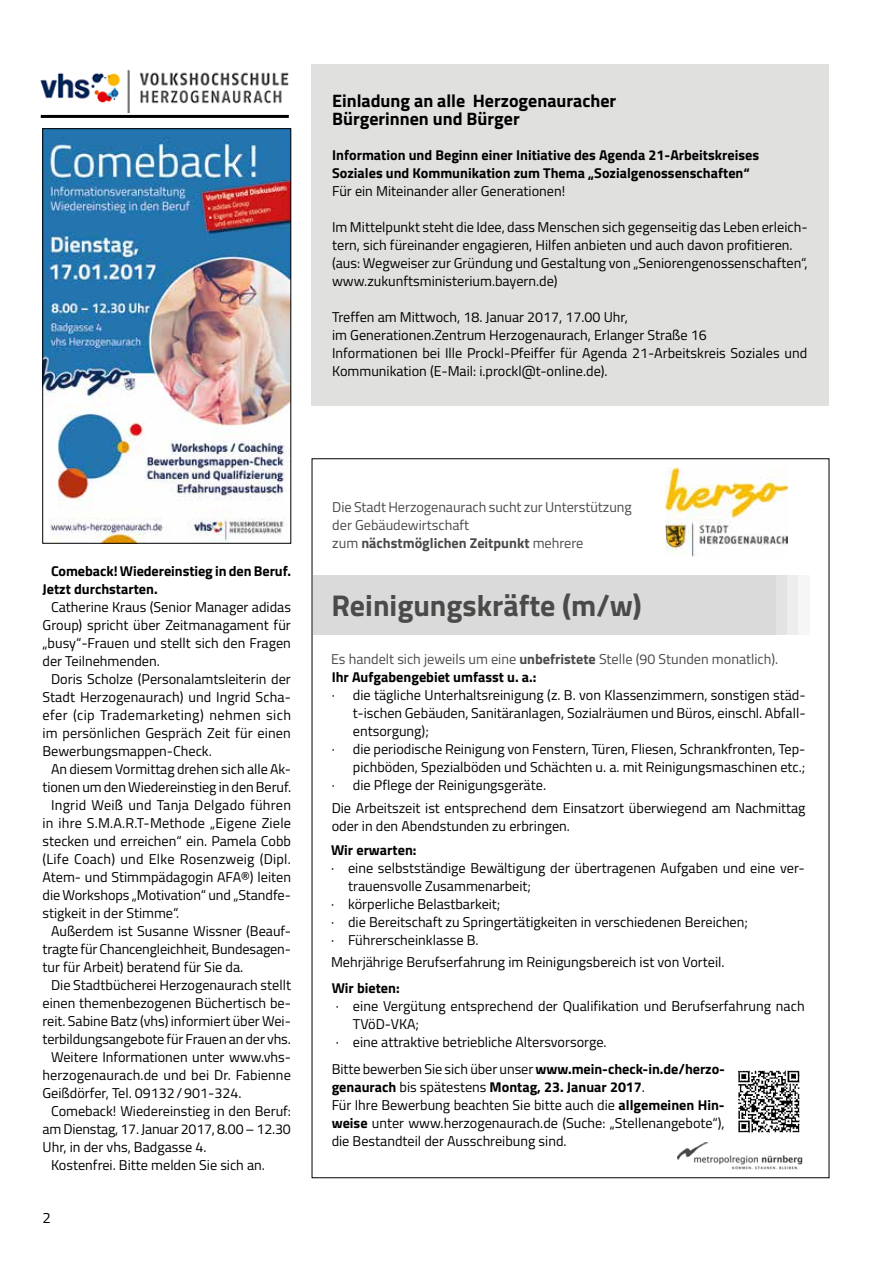
<style>
.page{position:relative;width:893px;height:1263px;background:#fff}
.page>*{position:absolute;margin:0;border:0;box-sizing:border-box;transform-origin:0 0}
.t1{font:700 30px "Titillium";color:#4a4a49}
.t2{font:700 18px/18px "Titillium";color:#000}
.t3{font:15px "Titillium";color:#000}
.t4{font:14.25px/18px "Titillium";color:#000}
.t5{font:700 14.25px/18px "Titillium";color:#000}
.t6{font:14.25px/18px "Titillium";color:#4a4a49}
.t7{font:14.25px "Titillium";letter-spacing:.03em;color:#000}
.s1{font-weight:700}
</style>
<div class="page">
<img style="left:45px;top:130px;width:244px;height:411px">
<hr style="left:41px;top:115px;width:248px;height:3px;background:#000">
<img style="left:41px;top:69px;width:248px;height:44px">
<div style="left:326px;top:575px;width:483px;height:60px;background:#f6f6f6"></div>
<div style="left:326px;top:575px;width:472px;height:60px;background:#ededed"></div>
<div style="left:326px;top:575px;width:461px;height:60px;background:#e3e3e3"></div>
<div style="left:313px;top:575px;width:463px;height:60px;background:#dadada"></div>
<img style="left:666px;top:468px;width:122px;height:89px">
<img style="left:738px;top:1070px;width:62px;height:63px">
<img style="left:677px;top:1142px;width:126px;height:27px">
<div style="left:312px;top:64px;width:517px;height:341px;background:#e0e0df"></div>
<p class="t2" style="left:332px;top:91px;width:286px">Einladung an alle Herzogenauracher<br>Bürgerinnen und Bürger</p>
<p class="t5" style="left:332px;top:146px;width:428px">Information und Beginn einer Initiative des Agenda 21-Arbeitskreises<br>Soziales und Kommunikation zum Thema „Sozialgenossenschaften“</p>
<p class="t4" style="left:332px;top:182px;width:235px">Für ein Miteinander aller Generationen!</p>
<p class="t4" style="left:332px;top:218px;width:477px">Im Mittelpunkt steht die Idee, dass Menschen sich gegenseitig das Leben erleich&shy;tern, sich füreinander engagieren, Hilfen anbieten und auch davon profitieren. (aus: Wegweiser zur Gründung und Gestaltung von „Seniorengenossenschaften“, www.zukunftsministerium.bayern.de)</p>
<p class="t4" style="left:332px;top:308px;width:477px">Treffen am Mittwoch, 18. Januar 2017, 17.00 Uhr,<br>im Generationen.Zentrum Herzogenaurach, Erlanger Straße 16<br>Informationen bei Ille Prockl-Pfeiffer für Agenda 21-Arbeitskreis Soziales und Kommunikation (E-Mail: i.prockl@t-online.de).</p>
<p class="t5" style="left:43px;top:561px;width:250px;text-indent:9px">Comeback! Wiedereinstieg in den Beruf.<br>Jetzt durchstarten.</p>
<p class="t4" style="left:51px;top:597px;width:241px">Catherine Kraus (Senior Manager adidas</p>
<p class="t4" style="left:43px;top:615px;width:250px">Group) spricht über Zeitmanagament für</p>
<p class="t4" style="left:43px;top:633px;width:250px">„busy“-Frauen und stellt sich den Fragen</p>
<p class="t4" style="left:43px;top:651px;width:119px">der Teilnehmenden.</p>
<p class="t4" style="left:51px;top:669px;width:241px">Doris Scholze (Personalamtsleiterin der</p>
<p class="t4" style="left:43px;top:687px;width:250px">Stadt Herzogenaurach) und Ingrid Scha-</p>
<p class="t7" style="left:43px;top:705px;width:250px">efer (cip Trademarketing) nehmen sich</p>
<p class="t4" style="left:43px;top:723px;width:250px">im persönlichen Gespräch Zeit für einen</p>
<p class="t4" style="left:43px;top:741px;width:171px">Bewerbungsmappen-Check.</p>
<p class="t4" style="left:51px;top:759px;width:241px">An diesem Vormittag drehen sich alle Ak-</p>
<p class="t4" style="left:43px;top:777px;width:250px">tionen um den Wiedereinstieg in den Beruf.</p>
<p class="t4" style="left:51px;top:795px;width:241px">Ingrid Weiß und Tanja Delgado führen</p>
<p class="t4" style="left:43px;top:813px;width:250px">in ihre S.M.A.R.T-Methode „Eigene Ziele</p>
<p class="t4" style="left:43px;top:831px;width:250px">stecken und erreichen“ ein. Pamela Cobb</p>
<p class="t4" style="left:43px;top:849px;width:250px">(Life Coach) und Elke Rosenzweig (Dipl.</p>
<p class="t4" style="left:43px;top:867px;width:250px">Atem- und Stimmpädagogin AFA®) leiten</p>
<p class="t4" style="left:43px;top:885px;width:250px">die Workshops „Motivation“ und „Standfe-</p>
<p class="t4" style="left:43px;top:903px;width:138px">stigkeit in der Stimme“.</p>
<p class="t4" style="left:51px;top:921px;width:241px">Außerdem ist Susanne Wissner (Beauf-</p>
<p class="t4" style="left:43px;top:939px;width:250px">tragte für Chancengleichheit, Bundesagen-</p>
<p class="t4" style="left:43px;top:957px;width:202px">tur für Arbeit) beratend für Sie da.</p>
<p class="t4" style="left:51px;top:975px;width:241px">Die Stadtbücherei Herzogenaurach stellt</p>
<p class="t4" style="left:43px;top:993px;width:250px">einen themenbezogenen Büchertisch be-</p>
<p class="t4" style="left:43px;top:1011px;width:250px">reit. Sabine Batz (vhs) informiert über Wei-</p>
<p class="t4" style="left:43px;top:1029px;width:250px">terbildungsangebote für Frauen an der vhs.</p>
<p class="t4" style="left:51px;top:1047px;width:241px">Weitere Informationen unter www.vhs-</p>
<p class="t4" style="left:43px;top:1065px;width:250px">herzogenaurach.de und bei Dr. Fabienne</p>
<p class="t4" style="left:43px;top:1083px;width:200px">Geißdörfer, Tel. 09132/901-324.</p>
<p class="t4" style="left:51px;top:1101px;width:241px">Comeback! Wiedereinstieg in den Beruf:</p>
<p class="t4" style="left:43px;top:1119px;width:250px">am Dienstag, 17. Januar 2017, 8.00 – 12.30</p>
<p class="t4" style="left:43px;top:1137px;width:166px">Uhr, in der vhs, Badgasse 4.</p>
<p class="t4" style="left:51px;top:1155px;width:215px">Kostenfrei. Bitte melden Sie sich an.</p>
<p class="t3" style="left:43px;top:1206px;width:10px">2</p>
<p class="t6" style="left:332px;top:497px;width:301px">Die Stadt Herzogenaurach sucht zur Unterstützung der Gebäudewirtschaft<br>zum <span class="s1">nächstmöglichen Zeitpunkt</span> mehrere</p>
<h1 class="t1" style="left:332px;top:582px;width:312px">Reinigungskräfte (m/w)</h1>
<p class="t6" style="left:331px;top:649px;width:449px">Es handelt sich jeweils um eine <span class="s1">unbefristete</span> Stelle (90 Stunden monatlich).</p>
<p class="t5" style="left:332px;top:667px;width:206px">Ihr Aufgabengebiet umfasst u. a.:</p>
<p class="t4" style="left:332px;top:685px;width:475px">· die tägliche Unterhaltsreinigung (z. B. von Klassenzimmern, sonstigen städ-</p>
<p class="t4" style="left:353px;top:703px;width:454px">t-ischen Gebäuden, Sanitäranlagen, Sozialräumen und Büros, einschl. Abfall-</p>
<p class="t4" style="left:353px;top:721px;width:77px">entsorgung);</p>
<p class="t4" style="left:332px;top:739px;width:475px">· die periodische Reinigung von Fenstern, Türen, Fliesen, Schrankfronten, Tep-</p>
<p class="t4" style="left:353px;top:757px;width:454px">pichböden, Spezialböden und Schächten u. a. mit Reinigungsmaschinen etc.;</p>
<p class="t4" style="left:332px;top:775px;width:216px">· die Pflege der Reinigungsgeräte.</p>
<p class="t4" style="left:332px;top:798px;width:475px">Die Arbeitszeit ist entsprechend dem Einsatzort überwiegend am Nachmittag oder in den Abendstunden zu erbringen.</p>
<p class="t5" style="left:331px;top:840px;width:87px">Wir erwarten:</p>
<p class="t4" style="left:331px;top:858px;width:475px">· eine selbstständige Bewältigung der übertragenen Aufgaben und eine ver-</p>
<p class="t4" style="left:348px;top:876px;width:185px">trauensvolle Zusammenarbeit;</p>
<p class="t4" style="left:331px;top:894px;width:171px">· körperliche Belastbarkeit;</p>
<p class="t4" style="left:331px;top:912px;width:418px">· die Bereitschaft zu Springertätigkeiten in verschiedenen Bereichen;</p>
<p class="t4" style="left:331px;top:930px;width:149px">· Führerscheinklasse B.</p>
<p class="t4" style="left:331px;top:953px;width:395px">Mehrjährige Berufserfahrung im Reinigungsbereich ist von Vorteil.</p>
<p class="t5" style="left:332px;top:978px;width:70px">Wir bieten:</p>
<p class="t4" style="left:336px;top:996px;width:470px">· eine Vergütung entsprechend der Qualifikation und Berufserfahrung nach</p>
<p class="t4" style="left:353px;top:1014px;width:68px">TVöD-VKA;</p>
<p class="t4" style="left:336px;top:1032px;width:272px">· eine attraktive betriebliche Altersvorsorge.</p>
<p class="t4" style="left:332px;top:1059px;width:395px">Bitte bewerben Sie sich über unser <span class="s1">www.mein-check-in.de/herzo&shy;genaurach</span> bis spätestens <span class="s1">Montag, 23. Januar 2017</span>.<br>Für Ihre Bewerbung beachten Sie bitte auch die <span class="s1">allgemeinen Hin&shy;weise</span> unter www.herzogenaurach.de (Suche: „Stellenangebote“), die Bestandteil der Ausschreibung sind.</p>
</div>
